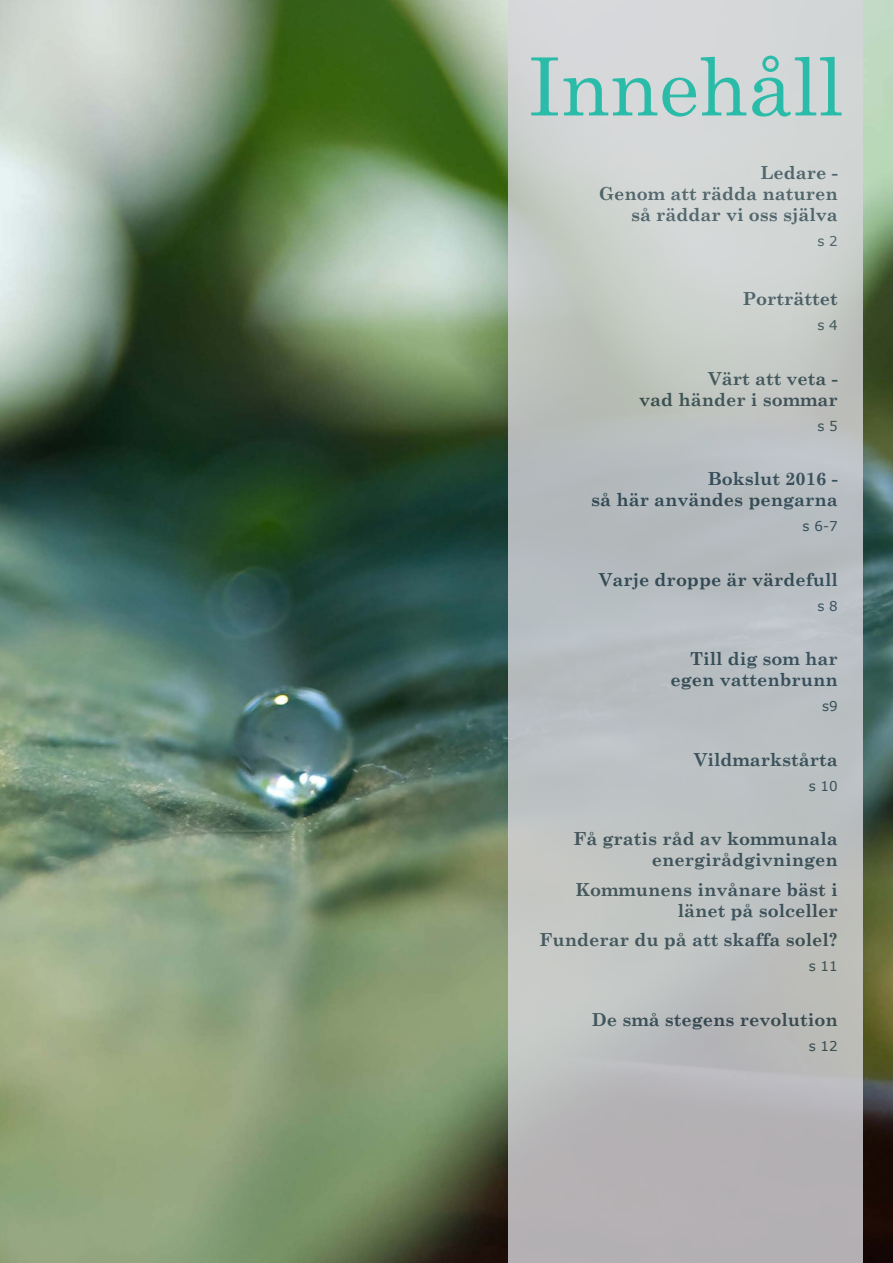
<style>
.page{position:relative;width:893px;height:1263px;background:#fff}
.page>*{position:absolute;margin:0;border:0;box-sizing:border-box;transform-origin:0 0}
.t1{font:80.25px "Century Schoolbook";color:#2abca9}
.t2{font:700 18px/21px "Century Schoolbook";color:#394c5b;text-align:right}
.t3{font:13.5px "Verdana";color:#394c5b}
</style>
<div class="page">
<img style="left:0;top:0;width:893px;height:1263px">
<svg style="left:508px;top:0;width:355px;height:1263px;background:#bfc3c3"></svg>
<h1 class="t1" style="left:528px;top:19px;width:317px">Innehåll</h1>
<p class="t2" style="left:599px;top:161px;width:240px">Ledare -<br>Genom att rädda naturen så räddar vi oss själva</p>
<p class="t3" style="left:817px;top:232px;width:22px">s 2</p>
<p class="t2" style="left:742px;top:287px;width:97px">Porträttet</p>
<p class="t3" style="left:817px;top:316px;width:22px">s 4</p>
<p class="t2" style="left:639px;top:367px;width:200px">Värt att veta -<br>vad händer i sommar</p>
<p class="t3" style="left:817px;top:416px;width:22px">s 5</p>
<p class="t2" style="left:591px;top:467px;width:248px">Bokslut 2016 -<br>så här användes pengarna</p>
<p class="t3" style="left:803px;top:517px;width:37px">s 6-7</p>
<p class="t2" style="left:599px;top:568px;width:240px">Varje droppe är värdefull</p>
<p class="t3" style="left:817px;top:597px;width:22px">s 8</p>
<p class="t2" style="left:670px;top:647px;width:169px">Till dig som har egen vattenbrunn</p>
<p class="t3" style="left:822px;top:697px;width:17px">s9</p>
<p class="t2" style="left:694px;top:748px;width:146px">Vildmarkstårta</p>
<p class="t3" style="left:809px;top:777px;width:30px">s 10</p>
<p class="t2" style="left:573px;top:827px;width:266px">Få gratis råd av kommunala energirådgivningen</p>
<p class="t2" style="left:576px;top:878px;width:264px">Kommunens invånare bäst i länet på solceller</p>
<p class="t2" style="left:539px;top:928px;width:300px">Funderar du på att skaffa solel?</p>
<p class="t3" style="left:809px;top:957px;width:30px">s 11</p>
<p class="t2" style="left:592px;top:1008px;width:247px">De små stegens revolution</p>
<p class="t3" style="left:809px;top:1037px;width:30px">s 12</p>
</div>
